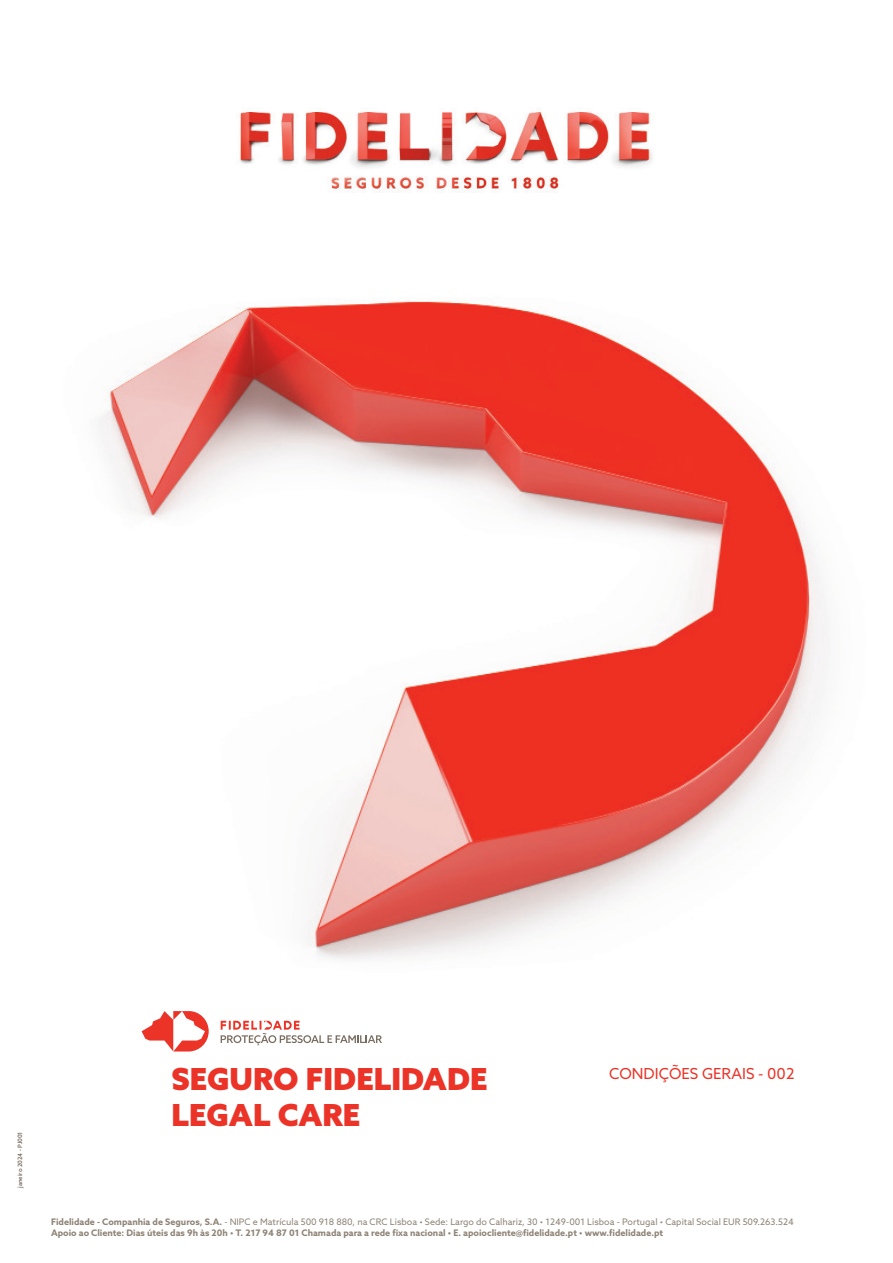
<style>
.page{position:relative;width:893px;height:1263px;background:#fff}
.page>*{position:absolute;margin:0;border:0;box-sizing:border-box;transform-origin:0 0}
.t1{font:900 30.45px/35.5px "Azo Sans";color:#eb3327}
.t2{font:15.15px "Azo Sans";color:#eb3327}
.t3{font:700 9px/11.2px "Azo Sans";color:#8e8375}
.t4{font:500 6px "Azo Sans";color:#796c5e}
.s1{font-weight:400}
</style>
<div class="page">
<img style="left:98px;top:192px;width:732px;height:860px">
<svg style="left:142px;top:1011px;width:67px;height:40px"></svg>
<img style="left:240px;top:111px;width:413px;height:81px">
<svg style="left:221px;top:1021px;width:161px;height:24px"></svg>
<p class="t4" style="left:16px;top:1188px;width:58px;rotate:-90deg">janeiro 2024 - PJ001</p>
<h1 class="t1" style="left:171px;top:1061px;width:318px">SEGURO FIDELIDADE<br>LEGAL CARE</h1>
<h2 class="t2" style="left:609px;top:1063px;width:187px">CONDIÇÕES GERAIS - 002</h2>
<p class="t3" style="left:51px;top:1216px;width:744px">Fidelidade - Companhia de Seguros, S.A. <span class="s1">- NIPC e Matrícula 500 918 880, na CRC Lisboa • Sede: Largo do Calhariz, 30 • 1249-001 Lisboa - Portugal • Capital Social EUR 509.263.524<br></span>Apoio ao Cliente: Dias úteis das 9h às 20h • T. 217 94 87 01 Chamada para a rede fixa nacional • E. apoiocliente@fidelidade.pt • www.fidelidade.pt</p>
</div>
